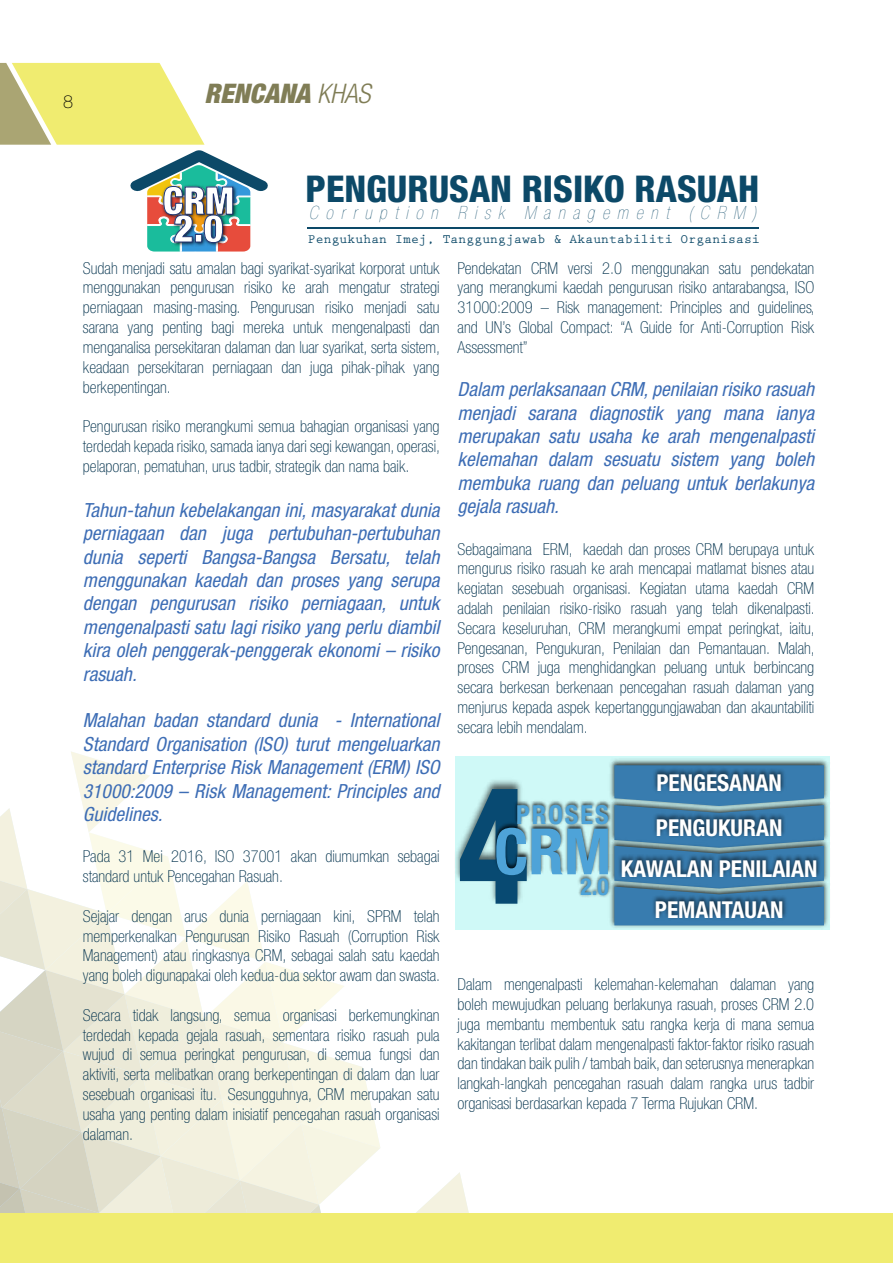
<style>
.page{position:relative;width:893px;height:1263px;background:#fff}
.page>*{position:absolute;margin:0;border:0;box-sizing:border-box;transform-origin:0 0}
.t1{font:800 condensed 165.15px "Helvetica Neue LT Std";color:#084a72;scale:.85 1}
.t2{font:700 condensed 63.9px "Helvetica Neue LT Std";color:#4ea3d8}
.t3{font:900 condensed 38.1px/27.8px "Helvetica Neue LT Std";color:#fff}
.t4{font:800 condensed 36.9px "Helvetica Neue LT Std";color:#0c4968}
.t5{font:italic 900 condensed 27px "Helvetica Neue LT Std";color:#807d56}
.t6{font:700 condensed 26.25px "Helvetica Neue LT Std";letter-spacing:.075em;color:#4ea3d8}
.t7{font:700 condensed 23.55px "Helvetica Neue LT Std";color:#4ea3d8}
.t8{font:700 condensed 23.25px/45.6px "Helvetica Neue LT Std";color:#fff}
.t9{font:italic condensed 19.5px/23.4px "Helvetica Neue LT Std";color:#3d6db5;text-align:justify}
.t10{font:italic 200 condensed 18.3px "Helvetica Neue LT Std";letter-spacing:.42em;color:#0c4968}
.t11{font:100 18px "Helvetica Neue LT Std";color:#000}
.t12{font:100 condensed 16.5px/19.8px "Helvetica Neue LT Std";color:#03324d;text-align:justify}
.t13{font:700 13.05px "Prestige Elite Std";letter-spacing:.01em;color:#0c4968}
.s1{font-weight:300}
</style>
<div class="page">
<svg style="left:416px;top:1172px;width:53px;height:41px"></svg>
<svg style="left:0;top:751px;width:380px;height:462px"></svg>
<div style="left:0;top:1213px;width:893px;height:50px;background:#f0ec70"></div>
<div style="left:455px;top:757px;width:375px;height:173px;background:#cff9f7"></div>
<img style="left:455px;top:756px;width:120px;height:147px">
<img style="left:608px;top:756px;width:222px;height:40px">
<img style="left:824px;top:796px;width:4px;height:41px">
<img style="left:824px;top:837px;width:4px;height:41px">
<img style="left:610px;top:878px;width:218px;height:50px">
<svg style="left:614px;top:765px;width:210px;height:160px;background:#4884ac"></svg>
<img style="left:650px;top:762px;width:139px;height:38px">
<img style="left:649px;top:808px;width:140px;height:38px">
<img style="left:616px;top:848px;width:208px;height:39px">
<img style="left:648px;top:889px;width:142px;height:38px">
<img style="left:489px;top:813px;width:127px;height:89px">
<img style="left:512px;top:796px;width:104px;height:37px">
<svg style="left:0;top:63px;width:268px;height:189px"></svg>
<hr style="left:307px;top:227px;width:452px;height:1px;background:#0c4968">
<p class="t11" style="left:63px;top:92px;width:12px">8</p>
<h3 class="t5" style="left:205px;top:77px;width:167px">RENCANA <span class="s1">KHAS</span></h3>
<h3 class="t3" style="left:163px;top:186px;width:73px">CRM<br>2.0</h3>
<h3 class="t4" style="left:306px;top:166px;width:455px">PENGURUSAN RISIKO RASUAH</h3>
<p class="t10" style="left:309px;top:202px;width:449px">Corruption Risk Management (CRM)</p>
<p class="t13" style="left:308px;top:232px;width:453px">Pengukuhan Imej, Tanggungjawab &amp; Akauntabiliti Organisasi</p>
<p class="t12" style="left:83px;top:258px;width:359px">Sudah menjadi satu amalan bagi syarikat-syarikat korporat untuk menggunakan pengurusan risiko ke arah mengatur strategi perniagaan masing-masing. Pengurusan risiko menjadi satu sarana yang penting bagi mereka untuk mengenalpasti dan menganalisa persekitaran dalaman dan luar syarikat, serta sistem, keadaan persekitaran perniagaan dan juga pihak-pihak yang berkepentingan.</p>
<p class="t12" style="left:83px;top:416px;width:359px">Pengurusan risiko merangkumi semua bahagian organisasi yang terdedah kepada risiko, samada ianya dari segi kewangan, operasi, pelaporan, pematuhan, urus tadbir, strategik dan nama baik.</p>
<p class="t9" style="left:83px;top:499px;width:358px">Tahun-tahun kebelakangan ini, masyarakat dunia perniagaan dan juga pertubuhan-pertubuhan dunia seperti Bangsa-Bangsa Bersatu, telah menggunakan kaedah dan proses yang serupa dengan pengurusan risiko perniagaan, untuk mengenalpasti satu lagi risiko yang perlu diambil kira oleh penggerak-penggerak ekonomi – risiko rasuah.</p>
<p class="t9" style="left:83px;top:709px;width:358px">Malahan badan standard dunia - International Standard Organisation (ISO) turut mengeluarkan standard Enterprise Risk Management (ERM) ISO 31000:2009 – Risk Management: Principles and Guidelines.</p>
<p class="t12" style="left:83px;top:846px;width:358px">Pada 31 Mei 2016, ISO 37001 akan diumumkan sebagai standard untuk Pencegahan Rasuah.</p>
<p class="t12" style="left:83px;top:906px;width:359px">Sejajar dengan arus dunia perniagaan kini, SPRM telah memperkenalkan Pengurusan Risiko Rasuah (Corruption Risk Management) atau ringkasnya CRM, sebagai salah satu kaedah yang boleh digunapakai oleh kedua-dua sektor awam dan swasta.</p>
<p class="t12" style="left:83px;top:1005px;width:358px">Secara tidak langsung, semua organisasi berkemungkinan terdedah kepada gejala rasuah, sementara risiko rasuah pula wujud di semua peringkat pengurusan, di semua fungsi dan aktiviti, serta melibatkan orang berkepentingan di dalam dan luar sesebuah organisasi itu. Sesungguhnya, CRM merupakan satu usaha yang penting dalam inisiatif pencegahan rasuah organisasi dalaman.</p>
<p class="t12" style="left:458px;top:258px;width:359px">Pendekatan CRM versi 2.0 menggunakan satu pendekatan yang merangkumi kaedah pengurusan risiko antarabangsa, ISO 31000:2009 – Risk management: Principles and guidelines, and UN’s Global Compact: “A Guide for Anti-Corruption Risk Assessment”</p>
<p class="t9" style="left:458px;top:378px;width:358px">Dalam perlaksanaan CRM, penilaian risiko rasuah menjadi sarana diagnostik yang mana ianya merupakan satu usaha ke arah mengenalpasti kelemahan dalam sesuatu sistem yang boleh membuka ruang dan peluang untuk berlakunya gejala rasuah.</p>
<p class="t12" style="left:458px;top:539px;width:359px">Sebagaimana ERM, kaedah dan proses CRM berupaya untuk mengurus risiko rasuah ke arah mencapai matlamat bisnes atau kegiatan sesebuah organisasi. Kegiatan utama kaedah CRM adalah penilaian risiko-risiko rasuah yang telah dikenalpasti.<br>Secara keseluruhan, CRM merangkumi empat peringkat, iaitu, Pengesanan, Pengukuran, Penilaian dan Pemantauan. Malah, proses CRM juga menghidangkan peluang untuk berbincang secara berkesan berkenaan pencegahan rasuah dalaman yang menjurus kepada aspek kepertanggungjawaban dan akauntabiliti secara lebih mendalam.</p>
<h1 class="t1" style="left:457px;top:743px;width:87px">4</h1>
<h3 class="t6" style="left:516px;top:799px;width:94px">PROSES</h3>
<h2 class="t2" style="left:494px;top:813px;width:119px">CRM</h2>
<h3 class="t7" style="left:580px;top:872px;width:30px">2.0</h3>
<h3 class="t8" style="left:656px;top:759px;width:128px">PENGESANAN<br>PENGUKURAN</h3>
<h3 class="t8" style="left:621px;top:848px;width:198px;line-height:40.8px;text-align:center">KAWALAN PENILAIAN<br>PEMANTAUAN</h3>
<p class="t12" style="left:458px;top:974px;width:358px">Dalam mengenalpasti kelemahan-kelemahan dalaman yang boleh mewujudkan peluang berlakunya rasuah, proses CRM 2.0 juga membantu membentuk satu rangka kerja di mana semua kakitangan terlibat dalam mengenalpasti faktor-faktor risiko rasuah dan tindakan baik pulih / tambah baik, dan seterusnya menerapkan langkah-langkah pencegahan rasuah dalam rangka urus tadbir organisasi berdasarkan kepada 7 Terma Rujukan CRM.</p>
</div>
